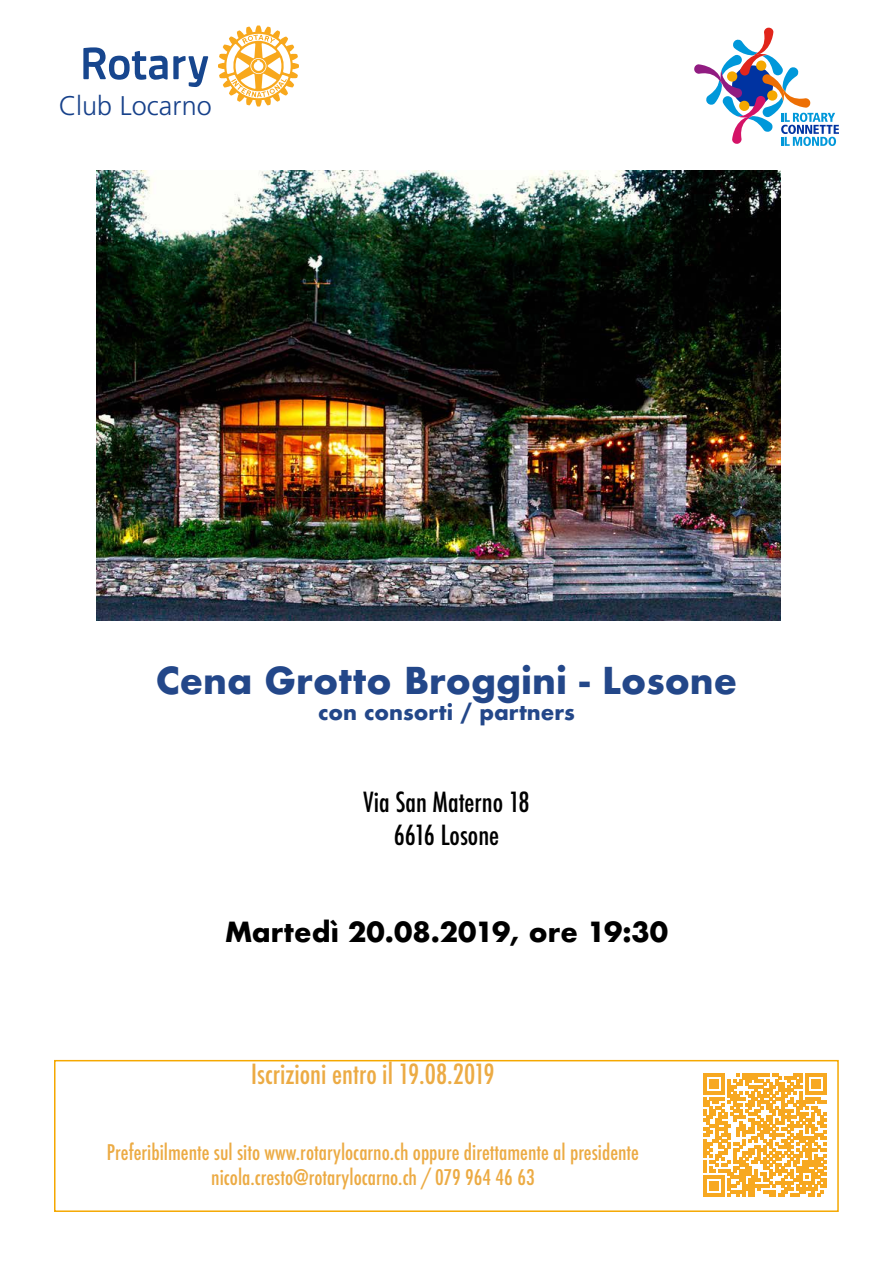
<style>
.page{position:relative;width:893px;height:1263px;background:#fff}
.page>*{position:absolute;margin:0;border:0;box-sizing:border-box;transform-origin:0 0}
.t1{font:700 36px "Futura";color:#234789}
.t2{font:500 condensed 27px "Futura";color:#ecab44}
.t3{font:700 27px "Futura";color:#000}
.t4{font:500 condensed 27px/32.4px "Futura";color:#000;text-align:center}
.t5{font:300 27px "Frutiger LT Std";color:#17418a}
.t6{font:500 condensed 21px/25.2px "Futura";color:#ecab44;text-align:center}
.t7{font:700 21px "Futura";color:#234789}
</style>
<div class="page">
<svg style="left:83px;top:47px;width:125px;height:40px"></svg>
<svg style="left:218px;top:26px;width:81px;height:81px"></svg>
<svg style="left:694px;top:28px;width:145px;height:118px"></svg>
<svg style="left:704px;top:1074px;width:123px;height:123px"></svg>
<div style="left:54px;top:1060px;width:785px;height:152px;border:2px solid #f5a800"></div>
<img style="left:97px;top:171px;width:684px;height:450px">
<p class="t5" style="left:58px;top:90px;width:155px">Club Locarno</p>
<h1 class="t1" style="left:156px;top:655px;width:583px">Cena Grotto Broggini - Losone</h1>
<p class="t7" style="left:318px;top:696px;width:258px">con consorti / partners</p>
<p class="t4" style="left:363px;top:786px;width:168px">Via San Materno 18<br>6616 Losone</p>
<p class="t3" style="left:225px;top:912px;width:445px">Martedì 20.08.2019, ore 19:30</p>
<p class="t2" style="left:251px;top:1057px;width:245px">Iscrizioni entro il 19.08.2019</p>
<p class="t6" style="left:107px;top:1140px;width:533px">Preferibilmente sul sito www.rotarylocarno.ch oppure direttamente al presidente nicola.cresto@rotarylocarno.ch / 079 964 46 63</p>
</div>
